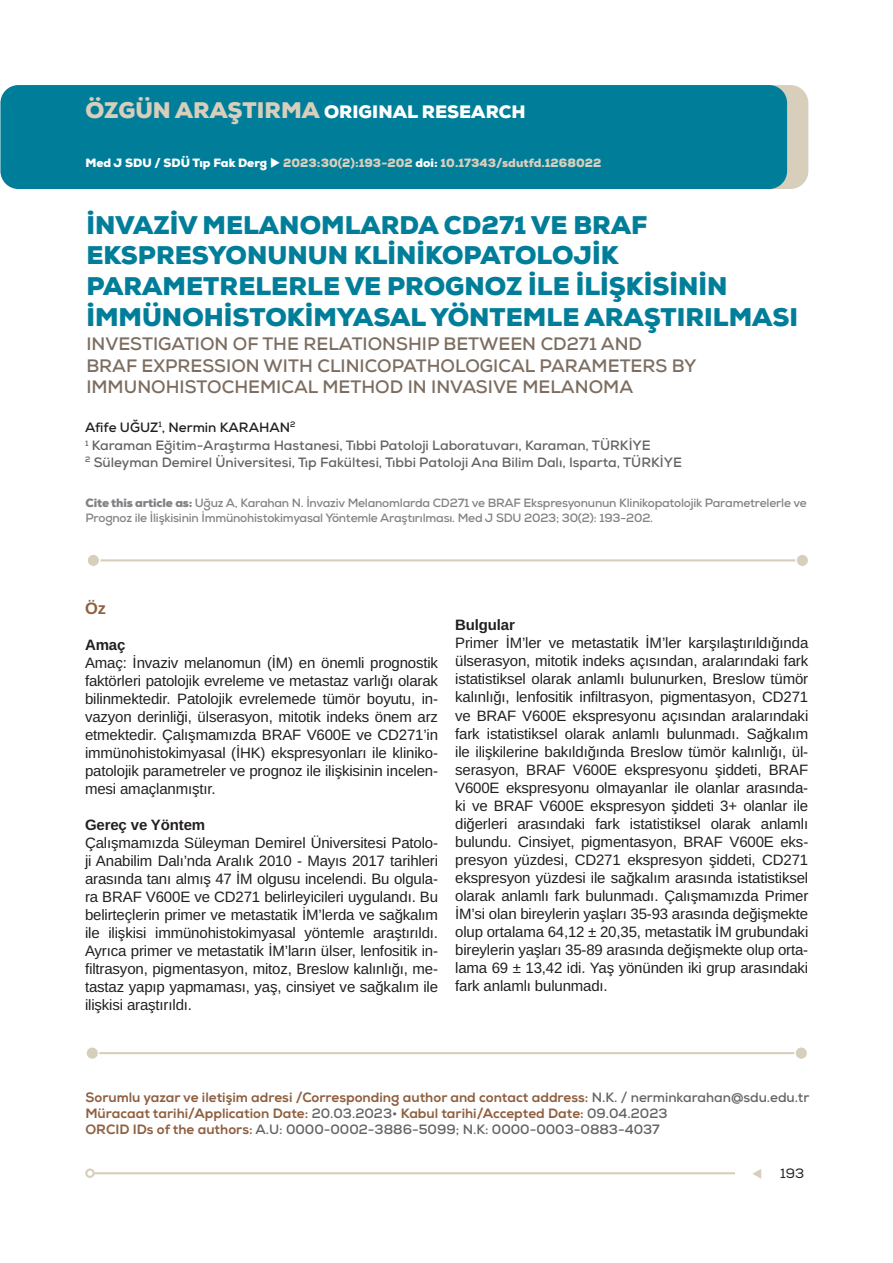
<style>
.page{position:relative;width:893px;height:1263px;background:#fff}
.page>*{position:absolute;margin:0;border:0;box-sizing:border-box;transform-origin:0 0}
.t1{font:900 25.5px/30.6px "Nexa";color:#007e99}
.t2{font:700 18px/21.6px "Nexa";color:#7c6d60}
.t3{font:900 18px "Nexa";color:#fff}
.t4{font:700 16.5px "Arimo";color:#8f5f3f}
.t5{font:15px/18px "Arimo";letter-spacing:-.01em;color:#231f20;text-align:justify}
.t6{font:700 15px "Arimo";letter-spacing:-.01em;color:#231f20}
.t7{font:800 13.5px/16.2px "Nexa";color:#8f5f3f}
.t8{font:700 13.5px/18.6px "Nexa";color:#636366}
.t9{font:13.5px "Nexa";color:#231f20}
.t10{font:700 12px/14.4px "Nexa";letter-spacing:-.015em;color:#808285}
.t11{font:900 12px "Nexa";color:#d8cebc}
.s1{font-size:22.5px;color:#d8cebc}
.s2{color:#fff}
.s3{color:#231f20}
.s4{font-weight:900}
.s5{font-weight:700;color:#636366}
.s6{color:#d8cebc}
</style>
<div class="page">
<hr style="left:94px;top:1172px;width:641px;height:2px;background:#d8cebc">
<div style="left:85px;top:1168px;width:10px;height:10px;border:2px solid #d8cebc;border-radius:50%"></div>
<div style="left:16px;top:85px;width:792px;height:104px;background:#d8cebc;border-radius:18px"></div>
<div style="left:0;top:85px;width:787px;height:104px;background:#007e99;border-radius:18px"></div>
<hr style="left:90px;top:1052px;width:715px;height:2px;background:#d8cebc">
<div style="left:86px;top:1047px;width:13px;height:12px;background:#d8cebc;border-radius:50%"></div>
<div style="left:85px;top:1046px;width:14px;height:14px;border:2px solid #fff;border-radius:50%"></div>
<div style="left:795px;top:1047px;width:13px;height:12px;background:#d8cebc;border-radius:50%"></div>
<div style="left:794px;top:1046px;width:14px;height:14px;border:2px solid #fff;border-radius:50%"></div>
<hr style="left:91px;top:559px;width:715px;height:2px;background:#d8cebc">
<div style="left:87px;top:554px;width:13px;height:13px;background:#d8cebc;border-radius:50%"></div>
<div style="left:86px;top:553px;width:14px;height:14px;border:2px solid #fff;border-radius:50%"></div>
<div style="left:796px;top:554px;width:13px;height:13px;background:#d8cebc;border-radius:50%"></div>
<div style="left:795px;top:553px;width:14px;height:14px;border:2px solid #fff;border-radius:50%"></div>
<p class="t3" style="left:85px;top:100px;width:442px"><span class="s1">ÖZGÜN ARAŞTIRMA</span> ORIGINAL RESEARCH</p>
<p class="t11" style="left:85px;top:155px;width:517px"><span class="s2">Med J SDU / SDÜ Tıp Fak Derg</span> <span class="s2">◆</span> 2023:30(2):193-202 <span class="s2">doi:</span> 10.17343/sdutfd.1268022</p>
<h1 class="t1" style="left:86px;top:210px;width:713px">İNVAZİV MELANOMLARDA CD271 VE BRAF EKSPRESYONUNUN KLİNİKOPATOLOJİK PARAMETRELERLE VE PROGNOZ İLE İLİŞKİSİNİN İMMÜNOHİSTOKİMYASAL YÖNTEMLE ARAŞTIRILMASI</h1>
<p class="t2" style="left:86px;top:333px;width:612px">INVESTIGATION OF THE RELATIONSHIP BETWEEN CD271 AND<br>BRAF EXPRESSION WITH CLINICOPATHOLOGICAL PARAMETERS BY<br>IMMUNOHISTOCHEMICAL METHOD IN INVASIVE MELANOMA</p>
<p class="t8" style="left:85px;top:418px;width:567px"><span class="s3">Afife UĞUZ</span><sup>1</sup><span class="s3">, Nermin KARAHAN</span><sup>2<br></sup><sup>1</sup> Karaman Eğitim-Araştırma Hastanesi, Tıbbi Patoloji Laboratuvarı, Karaman, TÜRKİYE</p>
<p class="t8" style="left:85px;top:453px;width:598px"><sup>2</sup> Süleyman Demirel Üniversitesi, Tıp Fakültesi, Tıbbi Patoloji Ana Bilim Dalı, Isparta, TÜRKİYE</p>
<p class="t10" style="left:86px;top:496px;width:723px"><span class="s4">Cite this article as:</span> Uğuz A, Karahan N. İnvaziv Melanomlarda CD271 ve BRAF Ekspresyonunun Klinikopatolojik Parametrelerle ve<br>Prognoz ile İlişkisinin İmmünohistokimyasal Yöntemle Araştırılması. Med J SDU 2023; 30(2): 193-202.</p>
<p class="t4" style="left:85px;top:597px;width:23px">Öz</p>
<p class="t6" style="left:85px;top:634px;width:42px">Amaç</p>
<p class="t5" style="left:85px;top:654px;width:355px">Amaç: İnvaziv melanomun (İM) en önemli prognostik faktörleri patolojik evreleme ve metastaz varlığı olarak bilinmektedir. Patolojik evrelemede tümör boyutu, in&shy;vazyon derinliği, ülserasyon, mitotik indeks önem arz etmektedir. Çalışmamızda BRAF V600E ve CD271’in immünohistokimyasal (İHK) ekspresyonları ile kliniko&shy;patolojik parametreler ve prognoz ile ilişkisinin incelen&shy;mesi amaçlanmıştır.</p>
<p class="t6" style="left:85px;top:814px;width:122px">Gereç ve Yöntem</p>
<p class="t5" style="left:85px;top:834px;width:355px">Çalışmamızda Süleyman Demirel Üniversitesi Patolo&shy;ji Anabilim Dalı’nda Aralık 2010 - Mayıs 2017 tarihleri arasında tanı almış 47 İM olgusu incelendi. Bu olgula&shy;ra BRAF V600E ve CD271 belirleyicileri uygulandı. Bu belirteçlerin primer ve metastatik İM’lerda ve sağkalım ile ilişkisi immünohistokimyasal yöntemle araştırıldı.<br>Ayrıca primer ve metastatik İM’ların ülser, lenfositik in&shy;filtrasyon, pigmentasyon, mitoz, Breslow kalınlığı, me&shy;tastaz yapıp yapmaması, yaş, cinsiyet ve sağkalım ile ilişkisi araştırıldı.</p>
<p class="t6" style="left:455px;top:615px;width:61px">Bulgular</p>
<p class="t5" style="left:455px;top:635px;width:355px">Primer İM’ler ve metastatik İM’ler karşılaştırıldığında ülserasyon, mitotik indeks açısından, aralarındaki fark istatistiksel olarak anlamlı bulunurken, Breslow tümör kalınlığı, lenfositik infiltrasyon, pigmentasyon, CD271 ve BRAF V600E ekspresyonu açısından aralarındaki fark istatistiksel olarak anlamlı bulunmadı. Sağkalım ile ilişkilerine bakıldığında Breslow tümör kalınlığı, ül&shy;serasyon, BRAF V600E ekspresyonu şiddeti, BRAF V600E ekspresyonu olmayanlar ile olanlar arasında&shy;ki ve BRAF V600E ekspresyon şiddeti 3+ olanlar ile diğerleri arasındaki fark istatistiksel olarak anlamlı bulundu. Cinsiyet, pigmentasyon, BRAF V600E eks&shy;presyon yüzdesi, CD271 ekspresyon şiddeti, CD271 ekspresyon yüzdesi ile sağkalım arasında istatistiksel olarak anlamlı fark bulunmadı. Çalışmamızda Primer İM’si olan bireylerin yaşları 35-93 arasında değişmekte olup ortalama 64,12 ± 20,35, metastatik İM grubundaki bireylerin yaşları 35-89 arasında değişmekte olup orta&shy;lama 69 ± 13,42 idi. Yaş yönünden iki grup arasındaki fark anlamlı bulunmadı.</p>
<p class="t7" style="left:85px;top:1089px;width:725px">Sorumlu yazar ve iletişim adresi /Corresponding author and contact address: <span class="s5">N.K. / nerminkarahan@sdu.edu.tr<br></span>Müracaat tarihi/Application Date: <span class="s5">20.03.2023•</span> Kabul tarihi/Accepted Date: <span class="s5">09.04.2023<br></span>ORCID IDs of the authors: <span class="s5">A.U: 0000-0002-3886-5099; N.K: 0000-0003-0883-4037</span></p>
<p class="t9" style="left:752px;top:1165px;width:54px"><span class="s6">▼</span> 193</p>
</div>
